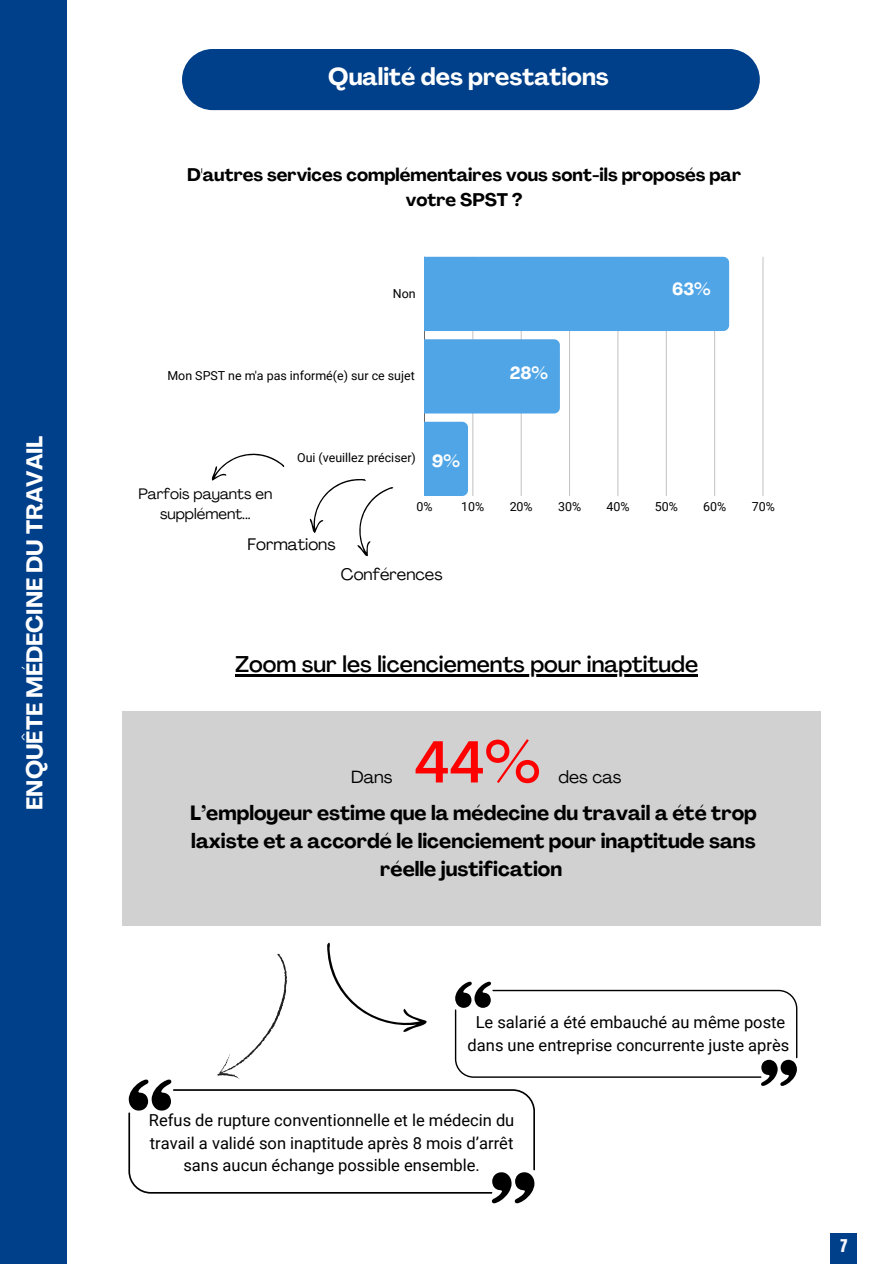
<style>
.page{position:relative;width:894px;height:1264px;background:#fff}
.page>*{position:absolute;margin:0;border:0;box-sizing:border-box;transform-origin:0 0}
.t1{font:500 58.05px "Agrandir";color:#fe0000}
.t2{font:700 24px "Agrandir";color:#fff}
.t3{font:500 22.5px "Agrandir";color:#000}
.t4{font:700 22.5px "Agrandir";color:#fff}
.t5{font:700 20.4px/28.3px "Agrandir";color:#000;text-align:center}
.t6{font:700 18px/24.8px "Agrandir";color:#000;text-align:center}
.t7{font:17.4px "Agrandir";color:#000}
.t8{font:700 17.25px "Agrandir";color:#fff}
.t9{font:16.5px/22.5px "Roboto";color:#000;text-align:center}
.t10{font:16.5px "Agrandir";color:#000}
.t11{font:15px/20.2px "Agrandir";color:#000;text-align:center}
.t12{font:15px "Anton";color:#f4f6fc}
.t13{font:12.45px "Roboto";color:#000}
</style>
<div class="page">
<div style="left:0;top:0;width:66px;height:1263px;background:#003f89"></div>
<div style="left:830px;top:1232px;width:27px;height:31px;background:#003f89"></div>
<div style="left:182px;top:49px;width:577px;height:61px;background:#003f89"></div>
<div style="left:122px;top:710px;width:698px;height:215px;background:#d1d1d1"></div>
<hr style="left:424px;top:257px;width:1px;height:239px;background:#000;opacity:.6">
<hr style="left:472px;top:257px;width:1px;height:239px;background:#d6d6d6">
<hr style="left:521px;top:257px;width:1px;height:239px;background:#d1d1d1">
<hr style="left:569px;top:257px;width:1px;height:239px;background:#c4c4c4">
<hr style="left:617px;top:257px;width:1px;height:239px;background:#dbdbdb">
<hr style="left:665px;top:257px;width:1px;height:239px;background:#f2f2f2">
<hr style="left:714px;top:257px;width:1px;height:239px;background:#c9c9c9">
<hr style="left:762px;top:257px;width:1px;height:239px;background:#e0e0e0">
<div style="left:424px;top:257px;width:305px;height:74px;background:#50a5e6"></div>
<div style="left:424px;top:339px;width:135px;height:74px;background:#50a5e6"></div>
<div style="left:424px;top:422px;width:44px;height:74px;background:#50a5e6"></div>
<svg style="left:309px;top:479px;width:85px;height:77px"></svg>
<svg style="left:211px;top:453px;width:74px;height:28px"></svg>
<svg style="left:128px;top:942px;width:669px;height:261px"></svg>
<hr style="left:235px;top:674px;width:463px;height:3px;background:#000">
<h3 class="t4" style="left:21px;top:809px;width:376px;rotate:-90deg">ENQUÊTE MÉDECINE DU TRAVAIL</h3>
<h2 class="t2" style="left:328px;top:61px;width:282px">Qualité des prestations</h2>
<p class="t6" style="left:187px;top:163px;width:555px">D'autres services complémentaires vous sont-ils proposés par votre SPST ?</p>
<p class="t13" style="left:393px;top:284px;width:24px">Non</p>
<p class="t13" style="left:167px;top:367px;width:249px">Mon SPST ne m'a pas informé(e) sur ce sujet</p>
<p class="t13" style="left:297px;top:449px;width:120px">Oui (veuillez préciser)</p>
<p class="t8" style="left:431px;top:450px;width:30px">9%</p>
<p class="t8" style="left:509px;top:362px;width:40px">28%</p>
<p class="t8" style="left:672px;top:279px;width:40px">63%</p>
<p class="t11" style="left:138px;top:483px;width:135px">Parfois payants en supplément...</p>
<p class="t10" style="left:247px;top:534px;width:89px">Formations</p>
<p class="t13" style="left:416px;top:498px;width:18px">0%</p>
<p class="t13" style="left:461px;top:498px;width:25px">10%</p>
<p class="t13" style="left:509px;top:498px;width:25px">20%</p>
<p class="t13" style="left:558px;top:498px;width:25px">30%</p>
<p class="t13" style="left:606px;top:498px;width:25px">40%</p>
<p class="t13" style="left:654px;top:498px;width:25px">50%</p>
<p class="t13" style="left:703px;top:498px;width:25px">60%</p>
<p class="t13" style="left:751px;top:498px;width:25px">70%</p>
<p class="t10" style="left:341px;top:563px;width:103px">Conférences</p>
<h3 class="t3" style="left:235px;top:650px;width:464px">Zoom sur les licenciements pour inaptitude</h3>
<p class="t7" style="left:351px;top:766px;width:43px">Dans</p>
<h1 class="t1" style="left:414px;top:726px;width:127px">44%</h1>
<p class="t7" style="left:558px;top:766px;width:64px">des cas</p>
<p class="t5" style="left:190px;top:798px;width:568px">L’employeur estime que la médecine du travail a été trop laxiste et a accordé le licenciement pour inaptitude sans réelle justification</p>
<p class="t9" style="left:467px;top:1010px;width:323px">Le salarié a été embauché au même poste dans une entreprise concurrente juste après</p>
<p class="t9" style="left:149px;top:1108px;width:367px">Refus de rupture conventionnelle et le médecin du travail a validé son inaptitude après 8 mois d’arrêt sans aucun échange possible ensemble.</p>
<p class="t12" style="left:840px;top:1238px;width:9px">7</p>
</div>
